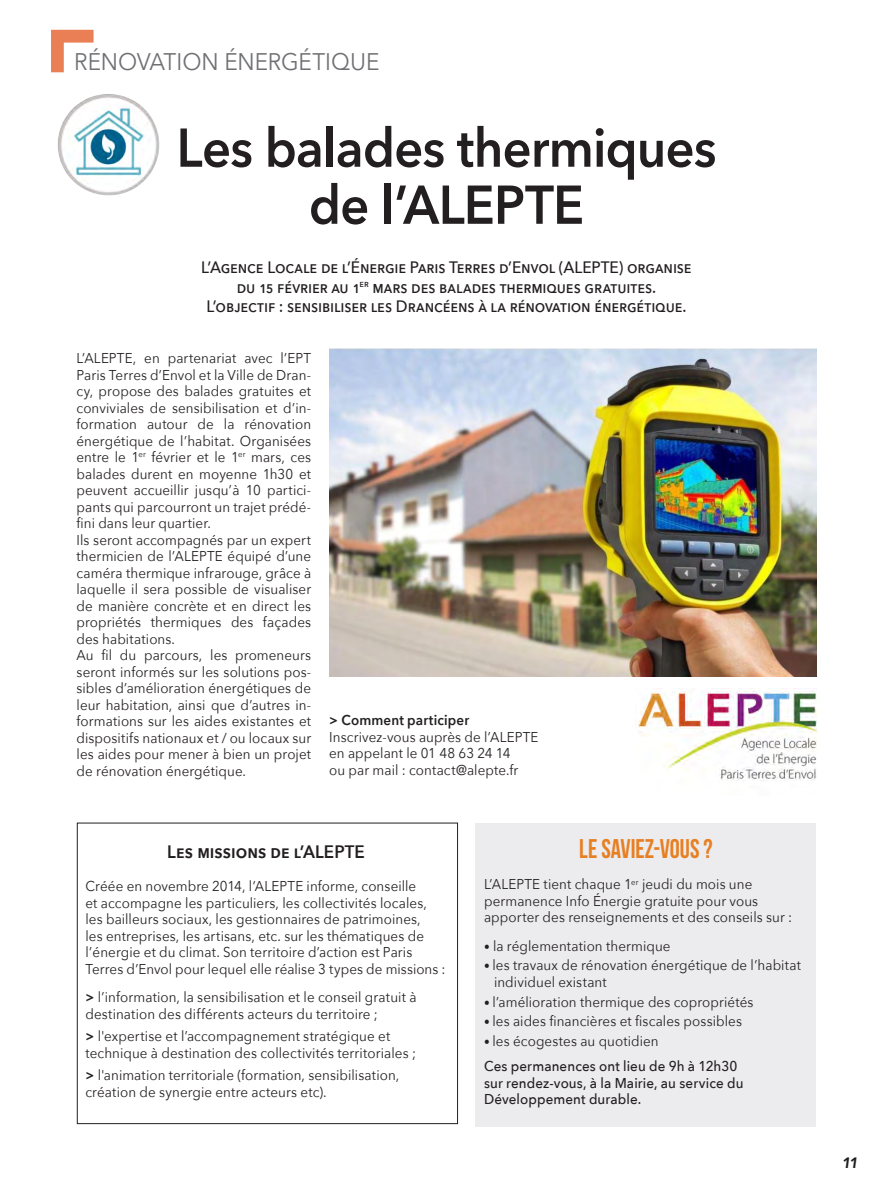
<style>
.page{position:relative;width:893px;height:1191px;background:#fff}
.page>*{position:absolute;margin:0;border:0;box-sizing:border-box;transform-origin:0 0}
.t1{font:600 54px "Avenir Next";letter-spacing:-.015em;color:#231f20;scale:.94 1}
.t2{font:27px "Bebas Neue";color:#e77f23;scale:.94 1}
.t3{font:24px "Avenir Next";color:#6f7073;scale:.94 1}
.t4{font:600 18px "Avenir Next";letter-spacing:.005em;color:#231f20;scale:.94 1}
.t5{font:500 16.5px "Avenir Next";letter-spacing:-.01em;color:#231f20;scale:.94 1}
.t6{font:italic 900 15px "Avenir";color:#231f20;scale:.94 1}
.t7{font:14.25px/16.5px "Avenir Next";letter-spacing:.005em;color:#231f20;scale:.94 1}
.t8{font:500 14.25px/16.5px "Avenir Next";letter-spacing:.01em;color:#231f20;scale:.94 1}
.t9{font:600 14.25px "Avenir Next";letter-spacing:.015em;color:#231f20;scale:.94 1}
.s1{font-weight:600}
.s2{font-size:12px}
</style>
<div class="page">
<div style="left:77px;top:822px;width:381px;height:302px;border:1px solid #231f20"></div>
<svg style="left:51px;top:30px;width:43px;height:42px"></svg>
<img style="left:329px;top:349px;width:487px;height:327px">
<div style="left:475px;top:822px;width:341px;height:304px;background:#ececee"></div>
<img style="left:638px;top:688px;width:178px;height:93px">
<img style="left:55px;top:91px;width:107px;height:107px;border-radius:53px">
<p class="t3" style="left:74px;top:41px;width:326px">RÉNOVATION ÉNERGÉTIQUE</p>
<p class="t1" style="left:177px;top:102px;width:576px">Les balades thermiques</p>
<p class="t1" style="left:309px;top:159px;width:294px">de l’ALEPTE</p>
<p class="t5" style="left:201px;top:253px;width:523px">L’Agence Locale de l’Énergie Paris Terres d’Envol (ALEPTE) organise</p>
<p class="t5" style="left:237px;top:273px;width:448px">du 15 février au 1<sup>er</sup> mars des balades thermiques gratuites.</p>
<p class="t5" style="left:207px;top:292px;width:512px">L’objectif : sensibiliser les Drancéens à la rénovation énergétique.</p>
<p class="t7" style="left:77px;top:349px;width:251px;text-align:justify">L’ALEPTE, en partenariat avec l’EPT Paris Terres d’Envol et la Ville de Dran&shy;cy, propose des balades gratuites et conviviales de sensibilisation et d’in&shy;formation autour de la rénovation énergétique de l’habitat. Organisées entre le 1<sup>er</sup> février et le 1<sup>er</sup> mars, ces balades durent en moyenne 1h30 et peuvent accueillir jusqu’à 10 partici&shy;pants qui parcourront un trajet prédé&shy;fini dans leur quartier.</p>
<p class="t7" style="left:77px;top:531px;width:251px;text-align:justify">Ils seront accompagnés par un expert thermicien de l’ALEPTE équipé d’une caméra thermique infrarouge, grâce à laquelle il sera possible de visualiser de manière concrète et en direct les propriétés thermiques des façades des habitations.</p>
<p class="t7" style="left:77px;top:646px;width:251px;text-align:justify">Au fil du parcours, les promeneurs seront informés sur les solutions pos&shy;sibles d’amélioration énergétiques de leur habitation, ainsi que d’autres in&shy;formations sur les aides existantes et dispositifs nationaux et / ou locaux sur les aides pour mener à bien un projet de rénovation énergétique.</p>
<p class="t9" style="left:329px;top:708px;width:150px">&gt; Comment participer</p>
<p class="t7" style="left:329px;top:728px;width:224px">Inscrivez-vous auprès de l’ALEPTE</p>
<p class="t7" style="left:329px;top:744px;width:195px">en appelant le 01 48 63 24 14</p>
<p class="t7" style="left:329px;top:761px;width:203px">ou par mail : contact@alepte.fr</p>
<p class="t4" style="left:167px;top:836px;width:212px">Les missions de l’ALEPTE</p>
<p class="t7" style="left:85px;top:877px;width:385px">Créée en novembre 2014, l’ALEPTE informe, conseille<br>et accompagne les particuliers, les collectivités locales, les bailleurs sociaux, les gestionnaires de patrimoines,<br>les entreprises, les artisans, etc. sur les thématiques de l’énergie et du climat. Son territoire d’action est Paris Terres d’Envol pour lequel elle réalise 3 types de missions :</p>
<p class="t7" style="left:85px;top:988px;width:354px"><span class="s1">&gt;</span> l’information, la sensibilisation et le conseil gratuit à destination des différents acteurs du territoire ;</p>
<p class="t7" style="left:85px;top:1027px;width:353px"><span class="s1">&gt;</span> l'expertise et l’accompagnement stratégique et technique à destination des collectivités territoriales ;</p>
<p class="t7" style="left:85px;top:1066px;width:335px"><span class="s1">&gt;</span> l'animation territoriale (formation, sensibilisation, création de synergie entre acteurs etc).</p>
<p class="t2" style="left:579px;top:833px;width:143px">LE SAVIEZ-VOUS ?</p>
<p class="t7" style="left:484px;top:875px;width:329px">L’ALEPTE tient chaque 1<sup>er</sup> jeudi du mois une permanence Info Énergie gratuite pour vous apporter des renseignements et des conseils sur :</p>
<p class="t7" style="left:484px;top:937px;width:200px"><span class="s2">•</span> la réglementation thermique</p>
<p class="t7" style="left:484px;top:956px;width:339px"><span class="s2">•</span> les travaux de rénovation énergétique de l’habitat</p>
<p class="t7" style="left:494px;top:973px;width:121px">individuel existant</p>
<p class="t7" style="left:484px;top:992px;width:288px"><span class="s2">•</span> l’amélioration thermique des copropriétés</p>
<p class="t7" style="left:484px;top:1012px;width:276px"><span class="s2">•</span> les aides financières et fiscales possibles</p>
<p class="t7" style="left:484px;top:1031px;width:187px"><span class="s2">•</span> les écogestes au quotidien</p>
<p class="t8" style="left:484px;top:1057px;width:278px">Ces permanences ont lieu de 9h à 12h30 sur rendez-vous, à la Mairie, au service du<br>Développement durable.</p>
<p class="t6" style="left:842px;top:1150px;width:18px">11</p>
</div>
